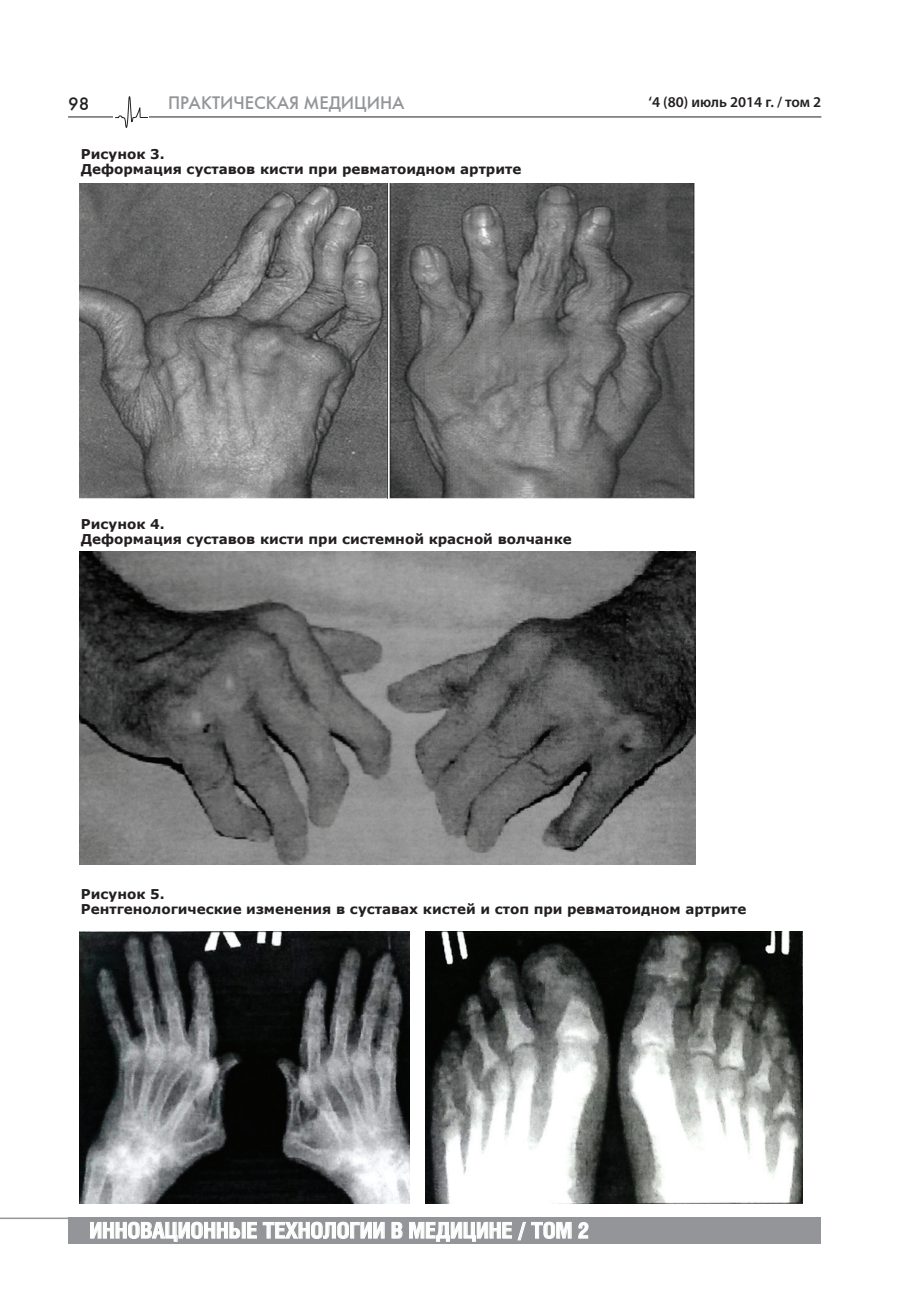
<style>
.page{position:relative;width:915px;height:1297px;background:#fff}
.page>*{position:absolute;margin:0;border:0;box-sizing:border-box;transform-origin:0 0}
.t1{font:700 21.75px "Helios Cond";color:#fff;scale:1.05 1}
.t2{font:18px "Futuris C";color:#939598}
.t3{font:18px "Futuris C";color:#231f20}
.t4{font:600 15px "Myriad Pro";color:#231f20}
.t5{font:700 13.5px/15px "Verdana";color:#231f20}
</style>
<div class="page">
<hr style="left:68px;top:117px;width:753px;height:1px;background:#231f20">
<div style="left:68px;top:1218px;width:751px;height:26px;background:#939598"></div>
<svg style="left:90px;top:1222px;width:167px;height:19px"></svg>
<svg style="left:263px;top:1222px;width:121px;height:17px"></svg>
<svg style="left:391px;top:1222px;width:11px;height:16px"></svg>
<svg style="left:409px;top:1222px;width:102px;height:19px"></svg>
<svg style="left:517px;top:1222px;width:8px;height:18px"></svg>
<svg style="left:531px;top:1221px;width:40px;height:18px"></svg>
<svg style="left:578px;top:1222px;width:10px;height:16px"></svg>
<hr style="left:0;top:1217px;width:269px;height:2px;background:#939598">
<svg style="left:114px;top:96px;width:35px;height:32px"></svg>
<img style="left:80px;top:184px;width:615px;height:314px">
<img style="left:80px;top:552px;width:615px;height:313px">
<img style="left:80px;top:932px;width:329px;height:271px">
<img style="left:425px;top:931px;width:377px;height:272px">
<h2 class="t3" style="left:68px;top:93px;width:23px">98</h2>
<h2 class="t2" style="left:168px;top:92px;width:238px">ПРАКТИЧЕСКАЯ МЕДИЦИНА</h2>
<p class="t5" style="left:81px;top:146px;width:442px">Рисунок 3.<br>Деформация суставов кисти при ревматоидном артрите</p>
<p class="t4" style="left:648px;top:92px;width:174px">‘4 (80) июль 2014 г. / том 2</p>
<p class="t5" style="left:81px;top:516px;width:492px">Рисунок 4.<br>Деформация суставов кисти при системной красной волчанке</p>
<p class="t5" style="left:81px;top:886px;width:667px">Рисунок 5.<br>Рентгенологические изменения в суставах кистей и стоп при ревматоидном артрите</p>
<h1 class="t1" style="left:89px;top:1217px;width:434px">инновационные технологии в медицине / ТОМ</h1>
<h1 class="t1" style="left:577px;top:1217px;width:12px">2</h1>
</div>
